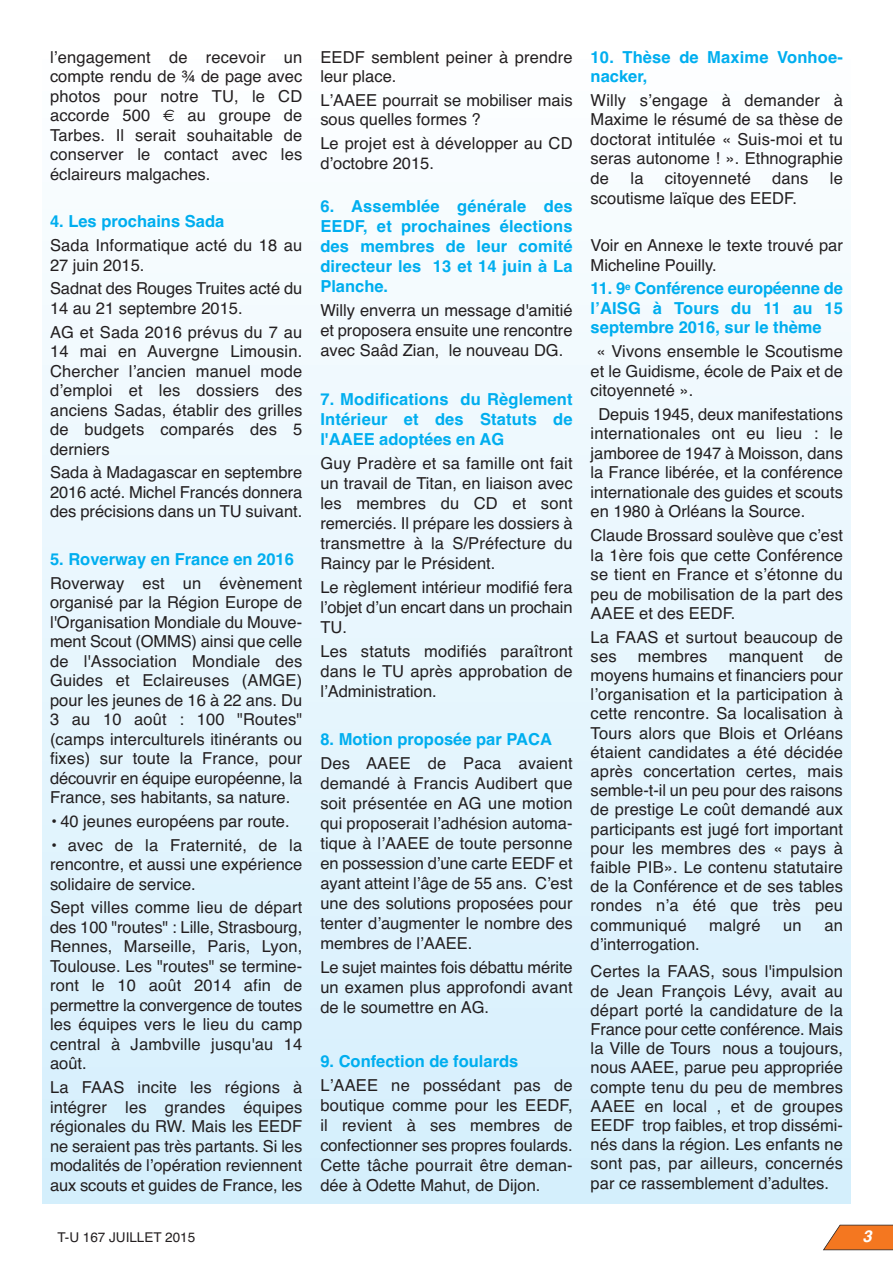
<style>
.page{position:relative;width:893px;height:1263px;background:#fff}
.page>*{position:absolute;margin:0;border:0;box-sizing:border-box;transform-origin:0 0}
.t1{font:16.5px/19.5px "Helvetica";color:#231f20;text-align:justify}
.t2{font:700 16.5px/20px "Helvetica";color:#00aeef;text-align:justify}
.t3{font:italic 700 16.5px "Helvetica";color:#fff}
.t4{font:13.5px "Helvetica";color:#231f20}
.s1{font-family:"Euro Sans"}
</style>
<div class="page">
<svg style="left:823px;top:1225px;width:70px;height:25px;background:#eb833b"></svg>
<p class="t1" style="left:50px;top:49px;width:254px">lʼengagement de recevoir un compte rendu de ¾ de page avec photos pour notre TU, le CD accorde 500 <span class="s1">€</span> au groupe de Tarbes. Il serait souhaitable de conserver le contact avec les éclaireurs malgaches.</p>
<p class="t2" style="left:50px;top:213px;width:176px">4. Les prochains Sada</p>
<p class="t1" style="left:50px;top:237px;width:254px">Sada Informatique acté du 18 au<br>27 juin 2015.</p>
<p class="t1" style="left:50px;top:280px;width:254px">Sadnat des Rouges Truites acté du<br>14 au 21 septembre 2015.</p>
<p class="t1" style="left:50px;top:324px;width:254px">AG et Sada 2016 prévus du 7 au 14 mai en Auvergne Limousin.<br>Chercher lʼancien manuel mode dʼemploi et les dossiers des anciens Sadas, établir des grilles de budgets comparés des 5 derniers</p>
<p class="t1" style="left:50px;top:464px;width:254px">Sada à Madagascar en septembre 2016 acté. Michel Francés donnera des précisions dans un TU suivant.</p>
<p class="t2" style="left:50px;top:551px;width:245px">5. Roverway en France en 2016</p>
<p class="t1" style="left:50px;top:575px;width:254px">Roverway est un évènement organisé par la Région Europe de l'Organisation Mondiale du Mouve&shy;ment Scout (OMMS) ainsi que celle de l'Association Mondiale des Guides et Eclaireuses (AMGE) pour les jeunes de 16 à 22 ans. Du 3 au 10 août : 100 "Routes" (camps interculturels itinérants ou fixes) sur toute la France, pour découvrir en équipe européenne, la France, ses habitants, sa nature.</p>
<p class="t1" style="left:50px;top:813px;width:241px">• 40 jeunes européens par route.</p>
<p class="t1" style="left:50px;top:837px;width:254px">• avec de la Fraternité, de la rencontre, et aussi une expérience solidaire de service.</p>
<p class="t1" style="left:50px;top:899px;width:254px">Sept villes comme lieu de départ des 100 "routes" : Lille, Strasbourg, Rennes, Marseille, Paris, Lyon, Toulouse. Les "routes" se termine&shy;ront le 10 août 2014 afin de permettre la convergence de toutes les équipes vers le lieu du camp central à Jambville jusqu'au 14 août.</p>
<p class="t1" style="left:50px;top:1079px;width:254px">La FAAS incite les régions à intégrer les grandes équipes régionales du RW. Mais les EEDF ne seraient pas très partants. Si les modalités de lʼopération reviennent aux scouts et guides de France, les</p>
<p class="t1" style="left:320px;top:49px;width:254px">EEDF semblent peiner à prendre leur place.</p>
<p class="t1" style="left:320px;top:92px;width:254px">LʼAAEE pourrait se mobiliser mais sous quelles formes ?</p>
<p class="t1" style="left:320px;top:135px;width:254px">Le projet est à développer au CD dʼoctobre 2015.</p>
<p class="t2" style="left:320px;top:198px;width:254px">6. Assemblée générale des EEDF, et prochaines élections des membres de leur comité directeur les 13 et 14 juin à La Planche.</p>
<p class="t1" style="left:320px;top:302px;width:254px;line-height:20px">Willy enverra un message d'amitié et proposera ensuite une rencontre avec Saâd Zian, le nouveau DG.</p>
<p class="t2" style="left:320px;top:391px;width:254px">7. Modifications du Règlement Intérieur et des Statuts de l'AAEE adoptées en AG</p>
<p class="t1" style="left:320px;top:455px;width:254px;line-height:20px">Guy Pradère et sa famille ont fait un travail de Titan, en liaison avec les membres du CD et sont remerciés. Il prépare les dossiers à transmettre à la S/Préfecture du Raincy par le Président.</p>
<p class="t1" style="left:320px;top:579px;width:254px;line-height:20px">Le règlement intérieur modifié fera lʼobjet dʼun encart dans un prochain TU.</p>
<p class="t1" style="left:320px;top:643px;width:254px;line-height:20px">Les statuts modifiés paraîtront dans le TU après approbation de lʼAdministration.</p>
<p class="t2" style="left:320px;top:731px;width:233px">8. Motion proposée par PACA</p>
<p class="t1" style="left:320px;top:755px;width:254px;line-height:20px">Des AAEE de Paca avaient demandé à Francis Audibert que soit présentée en AG une motion qui proposerait lʼadhésion automa&shy;tique à lʼAAEE de toute personne en possession dʼune carte EEDF et ayant atteint lʼâge de 55 ans. Cʼest une des solutions proposées pour tenter dʼaugmenter le nombre des membres de lʼAAEE.</p>
<p class="t1" style="left:320px;top:959px;width:254px;line-height:20px">Le sujet maintes fois débattu mérite un examen plus approfondi avant de le soumettre en AG.</p>
<p class="t2" style="left:320px;top:1053px;width:200px">9. Confection de foulards</p>
<p class="t1" style="left:320px;top:1077px;width:254px;line-height:20px">LʼAAEE ne possédant pas de boutique comme pour les EEDF, il revient à ses membres de confectionner ses propres foulards.<br>Cette tâche pourrait être deman&shy;dée à Odette Mahut, de Dijon.</p>
<p class="t2" style="left:591px;top:49px;width:254px;line-height:19.5px">10. Thèse de Maxime Vonhoe&shy;nacker,</p>
<p class="t1" style="left:591px;top:92px;width:254px">Willy sʼengage à demander à Maxime le résumé de sa thèse de doctorat intitulée « Suis-moi et tu seras autonome ! ». Ethnographie de</p>
<p class="t1" style="left:630px;top:170px;width:15px">la</p>
<p class="t1" style="left:665px;top:170px;width:88px">citoyenneté</p>
<p class="t1" style="left:772px;top:170px;width:38px">dans</p>
<p class="t1" style="left:830px;top:170px;width:15px">le</p>
<p class="t1" style="left:591px;top:190px;width:208px">scoutisme laïque des EEDF.</p>
<p class="t1" style="left:591px;top:237px;width:254px">Voir en Annexe le texte trouvé par<br>Micheline Pouilly.</p>
<p class="t2" style="left:591px;top:280px;width:254px;line-height:19.5px">11. 9<sup>e</sup> Conférence européenne de lʼAISG à Tours du 11 au 15 septembre 2016, sur le thème</p>
<p class="t1" style="left:591px;top:343px;width:254px;text-indent:6px">« Vivons ensemble le Scoutisme et le Guidisme, école de Paix et de citoyenneté ».</p>
<p class="t1" style="left:591px;top:406px;width:254px;text-indent:8px">Depuis 1945, deux manifestations internationales ont eu lieu : le jamboree de 1947 à Moisson, dans la France libérée, et la conférence internationale des guides et scouts en 1980 à Orléans la Source.</p>
<p class="t1" style="left:591px;top:527px;width:254px">Claude Brossard soulève que cʼest la 1ère fois que cette Conférence se tient en France et sʼétonne du peu de mobilisation de la part des AAEE et des EEDF.</p>
<p class="t1" style="left:591px;top:629px;width:254px">La FAAS et surtout beaucoup de ses</p>
<p class="t1" style="left:591px;top:648px;width:254px;text-indent:234px">de moyens humains et financiers pour lʼorganisation et la participation à cette rencontre. Sa localisation à Tours alors que Blois et Orléans étaient candidates a été décidée après concertation certes, mais semble-t-il un peu pour des raisons de prestige Le coût demandé aux participants est jugé fort important pour les membres des « pays à faible PIB». Le contenu statutaire de la Conférence et de ses tables rondes nʼa été que très peu communiqué</p>
<p class="t1" style="left:638px;top:648px;width:71px">membres</p>
<p class="t1" style="left:729px;top:648px;width:76px">manquent</p>
<p class="t1" style="left:709px;top:916px;width:53px">malgré</p>
<p class="t1" style="left:783px;top:916px;width:20px">un</p>
<p class="t1" style="left:824px;top:916px;width:20px">an</p>
<p class="t1" style="left:591px;top:932px;width:254px;line-height:27.8px">dʼinterrogation.<br>Certes la FAAS, sous l'impulsion</p>
<p class="t1" style="left:591px;top:983px;width:254px">de Jean François Lévy, avait au départ porté la candidature de la France pour cette conférence. Mais la Ville de Tours nous a toujours, nous AAEE, parue peu appropriée compte tenu du peu de membres AAEE en local , et de groupes EEDF trop faibles, et trop dissémi&shy;nés dans la région. Les enfants ne sont pas, par ailleurs, concernés par ce rassemblement dʼadultes.</p>
<p class="t4" style="left:57px;top:1232px;width:139px">T-U 167 JUILLET 2015</p>
<p class="t3" style="left:862px;top:1230px;width:14px">3</p>
</div>
